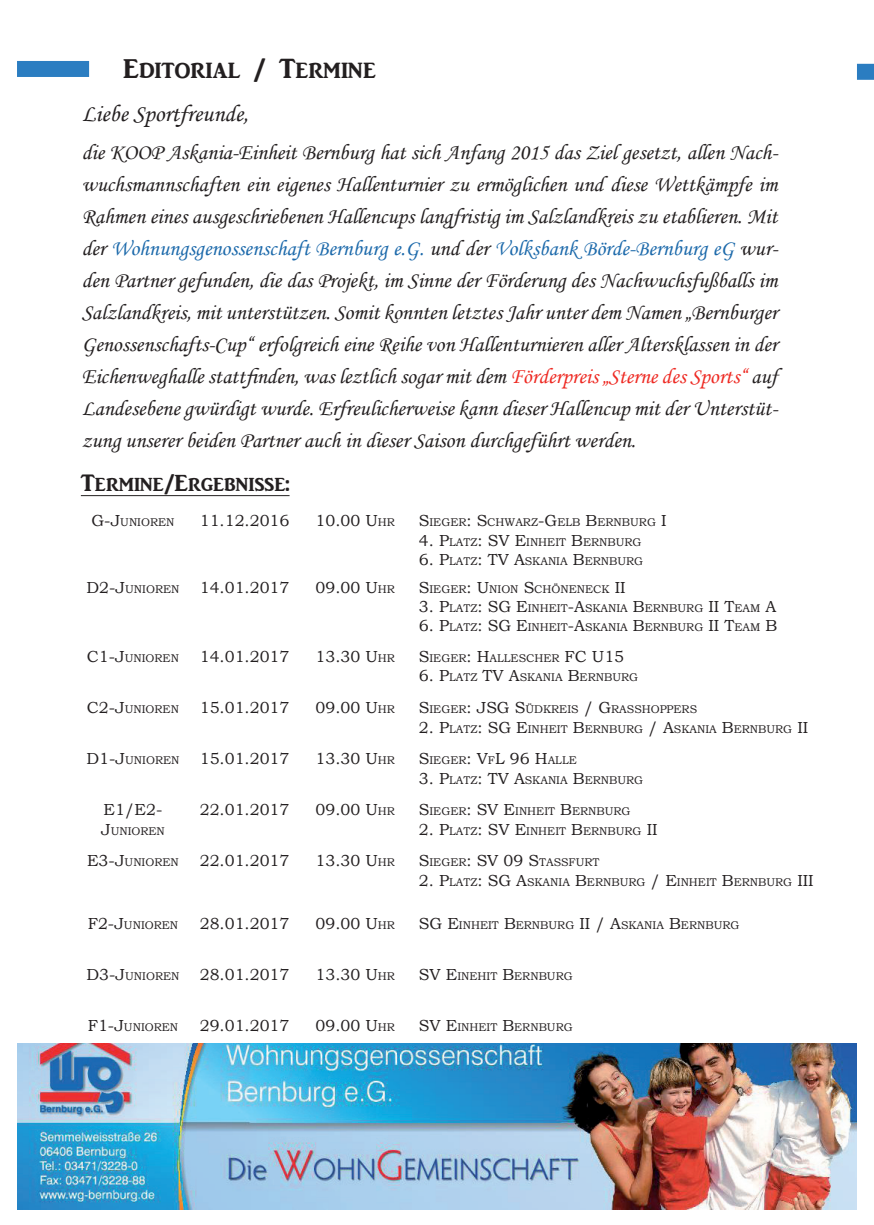
<style>
.page{position:relative;width:874px;height:1225px;background:#fff}
.page>*{position:absolute;margin:0;border:0;box-sizing:border-box;transform-origin:0 0}
.t1{font:28px "ARJULIAN";color:#231f20}
.t2{font:24px "ARJULIAN";color:#231f20}
.t3{font:24px "Monotype Corsiva";color:#231f20}
.t4{font:22px/32px "Monotype Corsiva";color:#231f20;text-align:justify}
.t5{font:16px "Bookman Old Style";color:#231f20}
.t6{font:11.2px "Bookman Old Style";color:#231f20}
.s1{color:#1d6aab}
.s2{color:#ee2a23}
.s3{font-size:16px}
.s4{font-size:11.2px}
</style>
<div class="page">
<div style="left:17px;top:61px;width:72px;height:16px;background:#2b7dc1"></div>
<div style="left:856px;top:64px;width:17px;height:16px;background:#2b7dc1"></div>
<img style="left:17px;top:1043px;width:839px;height:166px">
<hr style="left:81px;top:495px;width:208px;height:1px;background:#231f20">
<p class="t1" style="left:123px;top:53px;width:254px">Editorial / Termine</p>
<p class="t3" style="left:82px;top:99px;width:168px">Liebe Sportfreunde,</p>
<p class="t4" style="left:82px;top:136px;width:697px">die KOOP Askania-Einheit Bernburg hat sich Anfang 2015 das Ziel gesetzt, allen Nach&shy;wuchsmannschaften ein eigenes Hallenturnier zu ermöglichen und diese Wettkämpfe im Rahmen eines ausgeschriebenen Hallencups langfristig im Salzlandkreis zu etablieren. Mit der <span class="s1">Wohnungsgenossenschaft Bernburg e.G.</span> und der <span class="s1">Volksbank Börde-Bernburg eG</span> wur&shy;den Partner gefunden, die das Projekt, im Sinne der Förderung des Nachwuchsfußballs im Salzlandkreis, mit unterstützen. Somit konnten letztes Jahr unter dem Namen „Bernburger Genossenschafts-Cup“ erfolgreich eine Reihe von Hallenturnieren aller Altersklassen in der Eichenweghalle stattfinden, was leztlich sogar mit dem <span class="s2">Förderpreis „Sterne des Sports“</span> auf Landesebene gwürdigt wurde. Erfreulicherweise kann dieser Hallencup mit der Unterstüt&shy;zung unserer beiden Partner auch in dieser Saison durchgeführt werden.</p>
<p class="t2" style="left:81px;top:470px;width:210px">Termine/Ergebnisse:</p>
<p class="t6" style="left:91px;top:515px;width:85px"><span class="s3">G-J</span>UNIOREN</p>
<p class="t5" style="left:200px;top:510px;width:91px">11.12.2016</p>
<p class="t5" style="left:315px;top:510px;width:81px">10.00 U<span class="s4">HR</span></p>
<p class="t6" style="left:418px;top:515px;width:248px"><span class="s3">S</span>IEGER<span class="s3">: S</span>CHWARZ<span class="s3">-G</span>ELB <span class="s3">B</span>ERNBURG <span class="s3">I</span></p>
<p class="t6" style="left:418px;top:534px;width:223px"><span class="s3">4. P</span>LATZ<span class="s3">: SV E</span>INHEIT <span class="s3">B</span>ERNBURG</p>
<p class="t6" style="left:418px;top:554px;width:225px"><span class="s3">6. P</span>LATZ<span class="s3">: TV A</span>SKANIA <span class="s3">B</span>ERNBURG</p>
<p class="t6" style="left:86px;top:582px;width:94px"><span class="s3">D2-J</span>UNIOREN</p>
<p class="t5" style="left:200px;top:577px;width:91px">14.01.2017</p>
<p class="t5" style="left:315px;top:577px;width:81px">09.00 U<span class="s4">HR</span></p>
<p class="t6" style="left:418px;top:582px;width:202px"><span class="s3">S</span>IEGER<span class="s3">: U</span>NION <span class="s3">S</span>CHÖNENECK <span class="s3">II</span></p>
<p class="t6" style="left:418px;top:601px;width:359px"><span class="s3">3. P</span>LATZ<span class="s3">: SG E</span>INHEIT<span class="s3">-A</span>SKANIA <span class="s3">B</span>ERNBURG <span class="s3">II T</span>EAM <span class="s3">A</span></p>
<p class="t6" style="left:418px;top:620px;width:358px"><span class="s3">6. P</span>LATZ<span class="s3">: SG E</span>INHEIT<span class="s3">-A</span>SKANIA <span class="s3">B</span>ERNBURG <span class="s3">II T</span>EAM <span class="s3">B</span></p>
<p class="t6" style="left:87px;top:651px;width:93px"><span class="s3">C1-J</span>UNIOREN</p>
<p class="t5" style="left:200px;top:646px;width:91px">14.01.2017</p>
<p class="t5" style="left:315px;top:646px;width:81px">13.30 U<span class="s4">HR</span></p>
<p class="t6" style="left:418px;top:651px;width:207px"><span class="s3">S</span>IEGER<span class="s3">: H</span>ALLESCHER <span class="s3">FC U15</span></p>
<p class="t6" style="left:418px;top:670px;width:220px"><span class="s3">6. P</span>LATZ <span class="s3">TV A</span>SKANIA <span class="s3">B</span>ERNBURG</p>
<p class="t6" style="left:87px;top:702px;width:93px"><span class="s3">C2-J</span>UNIOREN</p>
<p class="t5" style="left:200px;top:697px;width:91px">15.01.2017</p>
<p class="t5" style="left:315px;top:697px;width:81px">09.00 U<span class="s4">HR</span></p>
<p class="t6" style="left:418px;top:702px;width:278px"><span class="s3">S</span>IEGER<span class="s3">: JSG S</span>ÜDKREIS <span class="s3">/ G</span>RASSHOPPERS</p>
<p class="t6" style="left:418px;top:721px;width:384px"><span class="s3">2. P</span>LATZ<span class="s3">: SG E</span>INHEIT <span class="s3">B</span>ERNBURG <span class="s3">/ A</span>SKANIA <span class="s3">B</span>ERNBURG <span class="s3">II</span></p>
<p class="t6" style="left:86px;top:753px;width:94px"><span class="s3">D1-J</span>UNIOREN</p>
<p class="t5" style="left:200px;top:748px;width:91px">15.01.2017</p>
<p class="t5" style="left:315px;top:748px;width:81px">13.30 U<span class="s4">HR</span></p>
<p class="t6" style="left:418px;top:753px;width:159px"><span class="s3">S</span>IEGER<span class="s3">: V</span>F<span class="s3">L 96 H</span>ALLE</p>
<p class="t6" style="left:418px;top:772px;width:225px"><span class="s3">3. P</span>LATZ<span class="s3">: TV A</span>SKANIA <span class="s3">B</span>ERNBURG</p>
<p class="t5" style="left:103px;top:799px;width:60px">E1/E2-</p>
<p class="t6" style="left:101px;top:823px;width:65px"><span class="s3">J</span>UNIOREN</p>
<p class="t5" style="left:200px;top:799px;width:91px">22.01.2017</p>
<p class="t5" style="left:315px;top:799px;width:81px">09.00 U<span class="s4">HR</span></p>
<p class="t6" style="left:418px;top:804px;width:212px"><span class="s3">S</span>IEGER<span class="s3">: SV E</span>INHEIT <span class="s3">B</span>ERNBURG</p>
<p class="t6" style="left:418px;top:823px;width:234px"><span class="s3">2. P</span>LATZ<span class="s3">: SV E</span>INHEIT <span class="s3">B</span>ERNBURG <span class="s3">II</span></p>
<p class="t6" style="left:87px;top:855px;width:93px"><span class="s3">E3-J</span>UNIOREN</p>
<p class="t5" style="left:200px;top:850px;width:91px">22.01.2017</p>
<p class="t5" style="left:315px;top:850px;width:81px">13.30 U<span class="s4">HR</span></p>
<p class="t6" style="left:418px;top:855px;width:143px"><span class="s3">S</span>IEGER<span class="s3">: SV 09 S</span>TASSF</p>
<p class="t6" style="left:575px;top:855px;width:25px">URT</p>
<p class="t6" style="left:418px;top:874px;width:385px"><span class="s3">2. P</span>LATZ<span class="s3">: SG A</span>SKANIA <span class="s3">B</span>ERNBURG <span class="s3">/ E</span>INHEIT <span class="s3">B</span>ERNBURG <span class="s3">III</span></p>
<p class="t6" style="left:88px;top:918px;width:92px"><span class="s3">F2-J</span>UNIOREN</p>
<p class="t5" style="left:200px;top:913px;width:91px">28.01.2017</p>
<p class="t5" style="left:315px;top:913px;width:81px">09.00 U<span class="s4">HR</span></p>
<p class="t6" style="left:418px;top:918px;width:321px"><span class="s3">SG E</span>INHEIT <span class="s3">B</span>ERNBURG <span class="s3">II / A</span>SKANIA <span class="s3">B</span>ERNBURG</p>
<p class="t6" style="left:86px;top:969px;width:94px"><span class="s3">D3-J</span>UNIOREN</p>
<p class="t5" style="left:200px;top:964px;width:91px">28.01.2017</p>
<p class="t5" style="left:315px;top:964px;width:81px">13.30 U<span class="s4">HR</span></p>
<p class="t6" style="left:418px;top:969px;width:154px"><span class="s3">SV E</span>INEHIT <span class="s3">B</span>ERNBURG</p>
<p class="t6" style="left:88px;top:1020px;width:92px"><span class="s3">F1-J</span>UNIOREN</p>
<p class="t5" style="left:200px;top:1015px;width:91px">29.01.2017</p>
<p class="t5" style="left:315px;top:1015px;width:81px">09.00 U<span class="s4">HR</span></p>
<p class="t6" style="left:418px;top:1020px;width:154px"><span class="s3">SV E</span>INHEIT <span class="s3">B</span>ERNBURG</p>
</div>
